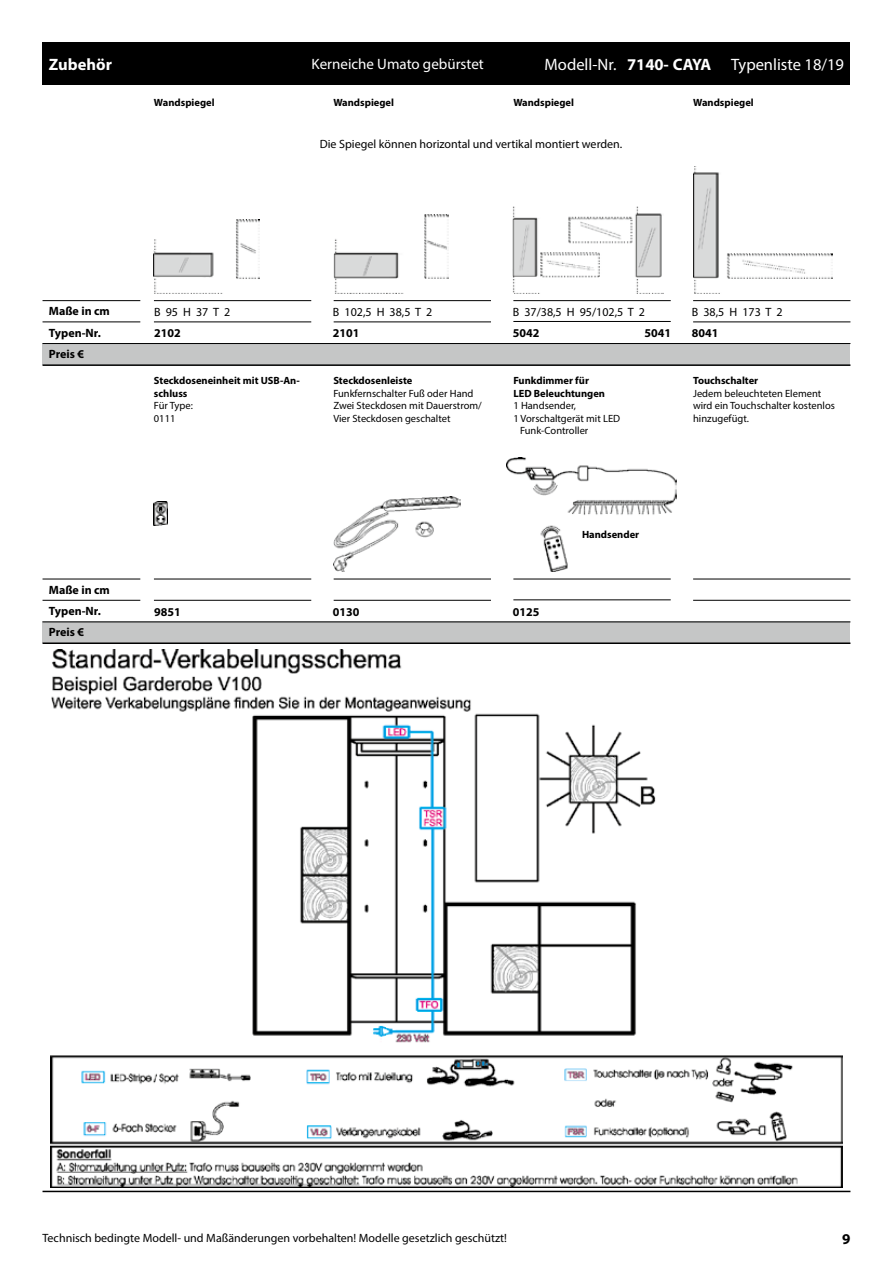
<style>
.page{position:relative;width:893px;height:1263px;background:#fff}
.page>*{position:absolute;margin:0;border:0;box-sizing:border-box;transform-origin:0 0}
.t1{font:16.5px "Myriad Pro";color:#fff}
.t2{font:700 16.5px "Myriad Pro";color:#fff}
.t3{font:15px "Myriad Pro";color:#fff}
.t4{font:700 15px "Myriad Pro";color:#000}
.t5{font:12px "Myriad Pro";color:#000}
.t6{font:700 12px/21.3px "Myriad Pro";color:#000}
.t7{font:10.5px/12.6px "Myriad Pro";color:#000}
.t8{font:700 10.5px/12.6px "Myriad Pro";color:#000}
.s1{font-weight:700}
</style>
<div class="page">
<div style="left:43px;top:43px;width:807px;height:42px;background:#000"></div>
<hr style="left:43px;top:1191px;width:807px;height:1px;background:#000">
<div style="left:43px;top:343px;width:807px;height:21px;background:#c5c6c6"></div>
<img style="left:154px;top:219px;width:106px;height:75px">
<img style="left:333px;top:215px;width:115px;height:79px">
<img style="left:693px;top:166px;width:139px;height:128px">
<hr style="left:43px;top:300px;width:97px;height:1px;background:#000">
<hr style="left:154px;top:300px;width:157px;height:1px;background:#000">
<hr style="left:334px;top:321px;width:157px;height:1px;background:#000">
<hr style="left:334px;top:300px;width:157px;height:1px;background:#000">
<hr style="left:513px;top:321px;width:158px;height:1px;background:#000">
<hr style="left:513px;top:300px;width:158px;height:1px;background:#000">
<hr style="left:693px;top:321px;width:157px;height:1px;background:#000">
<hr style="left:693px;top:300px;width:157px;height:1px;background:#000">
<hr style="left:154px;top:321px;width:157px;height:1px;background:#000">
<hr style="left:43px;top:343px;width:807px;height:1px;background:#000">
<hr style="left:43px;top:321px;width:97px;height:1px;background:#000">
<hr style="left:43px;top:364px;width:807px;height:2px;background:#000">
<img style="left:513px;top:206px;width:151px;height:88px">
<img style="left:50px;top:650px;width:793px;height:538px">
<div style="left:43px;top:621px;width:807px;height:22px;background:#c5c6c6"></div>
<img style="left:154px;top:502px;width:14px;height:23px">
<img style="left:333px;top:496px;width:127px;height:76px">
<img style="left:507px;top:457px;width:170px;height:115px">
<hr style="left:43px;top:579px;width:97px;height:1px;background:#000">
<hr style="left:154px;top:579px;width:157px;height:1px;background:#000">
<hr style="left:334px;top:600px;width:157px;height:1px;background:#000">
<hr style="left:334px;top:579px;width:157px;height:1px;background:#000">
<hr style="left:513px;top:599px;width:158px;height:1px;background:#000">
<hr style="left:513px;top:579px;width:158px;height:1px;background:#000">
<hr style="left:693px;top:600px;width:157px;height:1px;background:#000">
<hr style="left:693px;top:579px;width:157px;height:1px;background:#000">
<hr style="left:154px;top:600px;width:157px;height:1px;background:#000">
<hr style="left:43px;top:621px;width:807px;height:1px;background:#000">
<hr style="left:43px;top:600px;width:97px;height:1px;background:#000">
<hr style="left:43px;top:642px;width:807px;height:2px;background:#000">
<h1 class="t2" style="left:49px;top:54px;width:65px">Zubehör</h1>
<h2 class="t3" style="left:312px;top:55px;width:174px">Kerneiche Umato gebürstet</h2>
<h1 class="t1" style="left:545px;top:54px;width:301px">Modell-Nr. <span class="s1">7140- CAYA</span> Typenliste 18/19</h1>
<p class="t8" style="left:154px;top:95px;width:62px">Wandspiegel</p>
<p class="t8" style="left:333px;top:95px;width:62px">Wandspiegel</p>
<p class="t8" style="left:513px;top:95px;width:62px">Wandspiegel</p>
<p class="t8" style="left:693px;top:95px;width:62px">Wandspiegel</p>
<p class="t5" style="left:320px;top:137px;width:304px">Die Spiegel können horizontal und vertikal montiert werden.</p>
<p class="t6" style="left:49px;top:300px;width:62px">Maße in cm<br>Typen-Nr.<br>Preis €</p>
<p class="t5" style="left:154px;top:304px;width:78px">B 95 H 37 T 2</p>
<p class="t5" style="left:333px;top:304px;width:101px">B 102,5 H 38,5 T 2</p>
<p class="t5" style="left:513px;top:304px;width:134px">B 37/38,5 H 95/102,5 T 2</p>
<p class="t5" style="left:692px;top:304px;width:92px">B 38,5 H 173 T 2</p>
<p class="t6" style="left:644px;top:322px;width:28px">5041</p>
<p class="t6" style="left:154px;top:322px;width:28px">2102</p>
<p class="t6" style="left:333px;top:322px;width:28px">2101</p>
<p class="t6" style="left:513px;top:322px;width:28px">5042</p>
<p class="t6" style="left:692px;top:322px;width:28px">8041</p>
<p class="t6" style="left:49px;top:579px;width:62px">Maße in cm<br>Typen-Nr.<br>Preis €</p>
<p class="t8" style="left:154px;top:374px;width:147px">Steckdoseneinheit mit USB-An&shy;schluss</p>
<p class="t7" style="left:154px;top:399px;width:40px">Für Type:<br>0111</p>
<p class="t8" style="left:333px;top:374px;width:81px">Steckdosenleiste</p>
<p class="t7" style="left:333px;top:387px;width:150px">Funkfernschalter Fuß oder Hand<br>Zwei Steckdosen mit Dauerstrom/<br>Vier Steckdosen geschaltet</p>
<p class="t8" style="left:513px;top:374px;width:93px">Funkdimmer für<br>LED Beleuchtungen</p>
<p class="t7" style="left:513px;top:399px;width:64px">1 Handsender,</p>
<p class="t7" style="left:513px;top:412px;width:108px">1 Vorschaltgerät mit LED</p>
<p class="t7" style="left:520px;top:424px;width:70px">Funk-Controller</p>
<p class="t8" style="left:582px;top:528px;width:59px">Handsender</p>
<p class="t6" style="left:154px;top:601px;width:28px">9851</p>
<p class="t6" style="left:333px;top:601px;width:28px">0130</p>
<p class="t6" style="left:513px;top:601px;width:28px">0125</p>
<p class="t8" style="left:693px;top:374px;width:67px">Touchschalter</p>
<p class="t7" style="left:693px;top:387px;width:143px">Jedem beleuchteten Element wird ein Touchschalter kostenlos hinzugefügt.</p>
<p class="t5" style="left:43px;top:1231px;width:466px">Technisch bedingte Modell- und Maßänderungen vorbehalten! Modelle gesetzlich geschützt!</p>
<h2 class="t4" style="left:842px;top:1229px;width:10px">9</h2>
</div>
